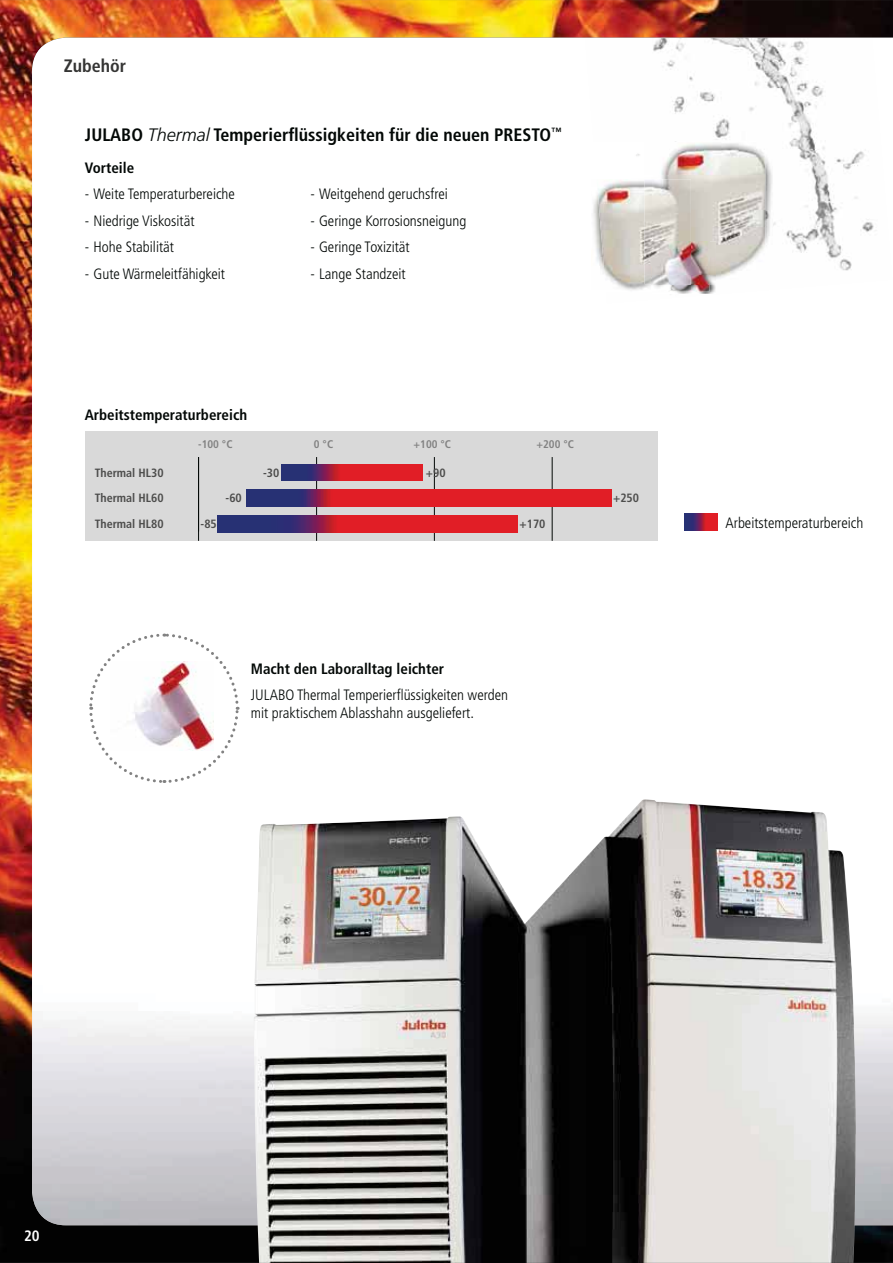
<style>
.page{position:relative;width:893px;height:1263px;background:#fff}
.page>*{position:absolute;margin:0;border:0;box-sizing:border-box;transform-origin:0 0}
.t1{font:700 condensed 18px "Frutiger LT Std";color:#030806}
.t2{font:700 condensed 18px "Frutiger LT Std";color:#353534}
.t3{font:300 condensed 15px/18px "Frutiger LT Std";color:#030806}
.t4{font:700 condensed 15px "Frutiger LT Std";color:#030806}
.t5{font:700 condensed 15px "Frutiger LT Std";color:#fff}
.t6{font:700 condensed 12px "Frutiger LT Std";color:#4d4d4c}
.t7{font:700 condensed 11.1px "Frutiger LT Std";color:#828282}
.s1{font-weight:300;font-style:italic;font-stretch:normal}
</style>
<div class="page">
<img style="left:0;top:0;width:893px;height:1263px">
<img style="left:591px;top:142px;width:2px;height:37px">
<img style="left:593px;top:142px;width:51px;height:37px">
<img style="left:716px;top:142px;width:57px;height:150px">
<svg style="left:591px;top:290px;width:15px;height:2px"></svg>
<img style="left:606px;top:290px;width:46px;height:2px">
<img style="left:644px;top:141px;width:121px;height:143px">
<img style="left:581px;top:179px;width:16px;height:111px">
<img style="left:597px;top:179px;width:55px;height:111px">
<img style="left:644px;top:179px;width:47px;height:105px">
<img style="left:652px;top:284px;width:64px;height:9px">
<img style="left:709px;top:241px;width:7px;height:43px">
<img style="left:652px;top:284px;width:57px;height:8px">
<img style="left:691px;top:241px;width:18px;height:43px">
<img style="left:652px;top:241px;width:39px;height:49px">
<svg style="left:684px;top:514px;width:33px;height:16px"></svg>
<div style="left:85px;top:483px;width:573px;height:58px;background:#d9d9d9"></div>
<hr style="left:552px;top:483px;width:1px;height:58px;background:#030806">
<hr style="left:434px;top:483px;width:1px;height:58px;background:#030806">
<hr style="left:316px;top:483px;width:1px;height:58px;background:#030806">
<hr style="left:198px;top:483px;width:1px;height:58px;background:#030806">
<svg style="left:217px;top:516px;width:300px;height:17px;background:#a32340"></svg>
<svg style="left:246px;top:490px;width:366px;height:16px;background:#bc2135"></svg>
<div style="left:85px;top:431px;width:573px;height:54px;background:#d9d9d9"></div>
<svg style="left:552px;top:457px;width:1px;height:28px"></svg>
<svg style="left:434px;top:457px;width:1px;height:28px"></svg>
<svg style="left:198px;top:457px;width:1px;height:28px"></svg>
<svg style="left:282px;top:464px;width:141px;height:17px;background:#a7223e"></svg>
<svg style="left:88px;top:632px;width:152px;height:153px"></svg>
<img style="left:253px;top:799px;width:603px;height:464px">
<p class="t2" style="left:64px;top:58px;width:64px">Zubehör</p>
<p class="t1" style="left:85px;top:127px;width:478px">JULABO <span class="s1">Thermal</span> Temperierflüssigkeiten für die neuen PRESTO<sup>™</sup></p>
<p class="t4" style="left:85px;top:161px;width:51px">Vorteile</p>
<p class="t3" style="left:85px;top:186px;width:151px">- Weite Temperaturbereiche</p>
<p class="t3" style="left:85px;top:212px;width:111px">- Niedrige Viskosität</p>
<p class="t3" style="left:85px;top:239px;width:91px">- Hohe Stabilität</p>
<p class="t3" style="left:85px;top:265px;width:142px">- Gute Wärmeleitfähigkeit</p>
<p class="t3" style="left:310px;top:186px;width:139px">- Weitgehend geruchsfrei</p>
<p class="t3" style="left:310px;top:212px;width:157px">- Geringe Korrosionsneigung</p>
<p class="t3" style="left:310px;top:239px;width:101px">- Geringe Toxizität</p>
<p class="t3" style="left:310px;top:266px;width:97px">- Lange Standzeit</p>
<p class="t4" style="left:85px;top:408px;width:164px">Arbeitstemperaturbereich</p>
<p class="t7" style="left:198px;top:439px;width:36px">-100 °C</p>
<p class="t7" style="left:314px;top:439px;width:21px">0 °C</p>
<p class="t7" style="left:414px;top:439px;width:39px">+100 °C</p>
<p class="t7" style="left:536px;top:439px;width:39px">+200 °C</p>
<p class="t6" style="left:95px;top:467px;width:70px">Thermal HL30</p>
<p class="t6" style="left:263px;top:467px;width:18px">-30</p>
<p class="t6" style="left:426px;top:467px;width:21px">+90</p>
<p class="t6" style="left:95px;top:493px;width:70px">Thermal HL60</p>
<p class="t6" style="left:226px;top:493px;width:18px">-60</p>
<p class="t6" style="left:613px;top:493px;width:27px">+250</p>
<p class="t6" style="left:95px;top:519px;width:70px">Thermal HL80</p>
<p class="t6" style="left:201px;top:519px;width:18px">-85</p>
<p class="t6" style="left:519px;top:519px;width:27px">+170</p>
<p class="t4" style="left:251px;top:662px;width:195px">Macht den Laboralltag leichter</p>
<p class="t3" style="left:251px;top:687px;width:259px">JULABO Thermal Temperierflüssigkeiten werden mit praktischem Ablasshahn ausgeliefert.</p>
<p class="t3" style="left:725px;top:515px;width:139px">Arbeitstemperaturbereich</p>
<p class="t5" style="left:24px;top:1230px;width:17px">20</p>
</div>
